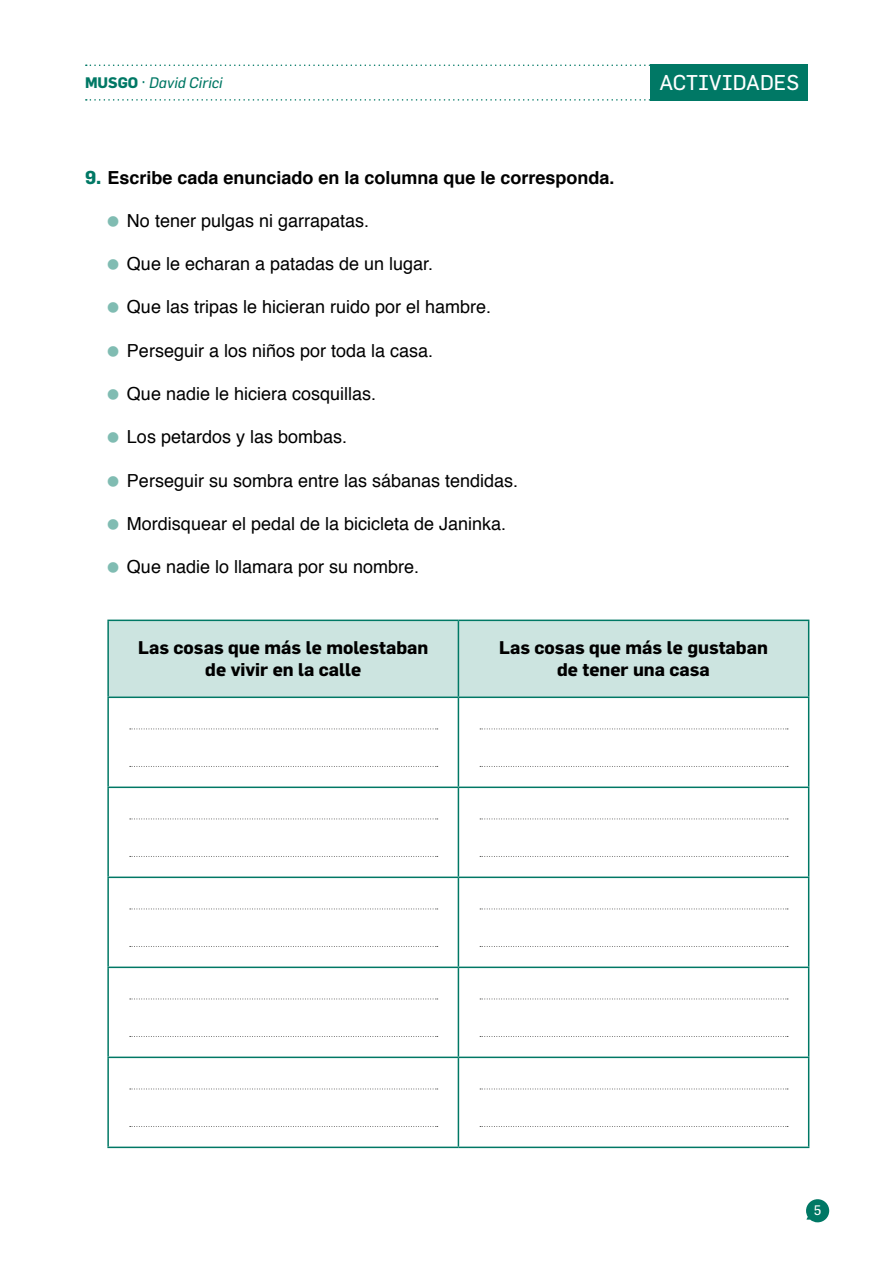
<style>
.page{position:relative;width:893px;height:1263px;background:#fff}
.page>*{position:absolute;margin:0;border:0;box-sizing:border-box;transform-origin:0 0}
.t1{font:21px "Flama";color:#fff}
.t2{font:18px "Helvetica";color:#000}
.t3{font:700 18px/21.6px "Flama";color:#000;text-align:center}
.t4{font:700 18px "Helvetica";color:#000}
.t5{font:italic 15px "Flama";color:#007865}
.t6{font:13.5px "Flama";color:#fff}
.s1{font-weight:700;font-style:normal}
.s2{font-style:normal}
.s3{font-family:"Flama";font-size:18.3px;color:#007865}
</style>
<div class="page">
<svg style="left:806px;top:1199px;width:23px;height:23px"></svg>
<svg style="left:86px;top:99px;width:565px;height:2px"></svg>
<svg style="left:86px;top:65px;width:565px;height:1px"></svg>
<div style="left:651px;top:65px;width:157px;height:36px;background:#007865"></div>
<div style="left:109px;top:621px;width:699px;height:75px;background:#cce4e0"></div>
<hr style="left:107px;top:621px;width:2px;height:75px;background:#007865">
<hr style="left:107px;top:620px;width:351px;height:1px;background:#007865">
<hr style="left:458px;top:620px;width:351px;height:1px;background:#007865">
<hr style="left:458px;top:621px;width:1px;height:75px;background:#007865">
<hr style="left:808px;top:621px;width:1px;height:75px;background:#007865">
<hr style="left:107px;top:698px;width:2px;height:88px;background:#007865">
<hr style="left:107px;top:788px;width:2px;height:88px;background:#007865">
<hr style="left:107px;top:878px;width:2px;height:88px;background:#007865">
<hr style="left:107px;top:968px;width:2px;height:88px;background:#007865">
<hr style="left:107px;top:1058px;width:2px;height:88px;background:#007865">
<hr style="left:107px;top:696px;width:351px;height:2px;background:#007865">
<hr style="left:458px;top:696px;width:351px;height:2px;background:#007865">
<hr style="left:458px;top:698px;width:1px;height:88px;background:#007865">
<hr style="left:808px;top:698px;width:1px;height:88px;background:#007865">
<hr style="left:458px;top:788px;width:1px;height:88px;background:#007865">
<hr style="left:808px;top:788px;width:1px;height:88px;background:#007865">
<hr style="left:458px;top:878px;width:1px;height:88px;background:#007865">
<hr style="left:808px;top:878px;width:1px;height:88px;background:#007865">
<hr style="left:458px;top:968px;width:1px;height:88px;background:#007865">
<hr style="left:808px;top:968px;width:1px;height:88px;background:#007865">
<hr style="left:458px;top:1058px;width:1px;height:88px;background:#007865">
<hr style="left:808px;top:1058px;width:1px;height:88px;background:#007865">
<hr style="left:107px;top:786px;width:351px;height:2px;background:#007865">
<hr style="left:458px;top:786px;width:351px;height:2px;background:#007865">
<hr style="left:107px;top:876px;width:351px;height:2px;background:#007865">
<hr style="left:458px;top:876px;width:351px;height:2px;background:#007865">
<hr style="left:107px;top:966px;width:351px;height:2px;background:#007865">
<hr style="left:458px;top:966px;width:351px;height:2px;background:#007865">
<hr style="left:107px;top:1056px;width:351px;height:2px;background:#007865">
<hr style="left:458px;top:1056px;width:351px;height:2px;background:#007865">
<hr style="left:107px;top:1146px;width:351px;height:2px;background:#007865">
<hr style="left:458px;top:1146px;width:351px;height:2px;background:#007865">
<svg style="left:130px;top:728px;width:308px;height:1px"></svg>
<svg style="left:130px;top:766px;width:308px;height:1px"></svg>
<svg style="left:480px;top:728px;width:308px;height:1px"></svg>
<svg style="left:480px;top:766px;width:308px;height:1px"></svg>
<svg style="left:130px;top:818px;width:308px;height:1px"></svg>
<svg style="left:130px;top:856px;width:308px;height:1px"></svg>
<svg style="left:480px;top:818px;width:308px;height:1px"></svg>
<svg style="left:480px;top:856px;width:308px;height:1px"></svg>
<svg style="left:130px;top:908px;width:308px;height:1px"></svg>
<svg style="left:130px;top:946px;width:308px;height:1px"></svg>
<svg style="left:480px;top:908px;width:308px;height:1px"></svg>
<svg style="left:480px;top:946px;width:308px;height:1px"></svg>
<svg style="left:130px;top:998px;width:308px;height:1px"></svg>
<svg style="left:130px;top:1036px;width:308px;height:1px"></svg>
<svg style="left:480px;top:998px;width:308px;height:1px"></svg>
<svg style="left:480px;top:1036px;width:308px;height:1px"></svg>
<svg style="left:130px;top:1088px;width:308px;height:1px"></svg>
<svg style="left:130px;top:1126px;width:308px;height:1px"></svg>
<svg style="left:480px;top:1088px;width:308px;height:1px"></svg>
<svg style="left:480px;top:1126px;width:308px;height:1px"></svg>
<p class="t5" style="left:85px;top:73px;width:139px"><span class="s1">MUSGO</span> <span class="s2">·</span> David Cirici</p>
<p class="t1" style="left:659px;top:70px;width:141px">ACTIVIDADES</p>
<p class="t4" style="left:85px;top:163px;width:531px"><span class="s3">9.</span> Escribe cada enunciado en la columna que le corresponda.</p>
<p class="t2" style="left:127px;top:207px;width:244px">No tener pulgas ni garrapatas.</p>
<p class="t2" style="left:127px;top:250px;width:308px">Que le echaran a patadas de un lugar.</p>
<p class="t2" style="left:127px;top:293px;width:366px">Que las tripas le hicieran ruido por el hambre.</p>
<p class="t2" style="left:127px;top:336px;width:308px">Perseguir a los niños por toda la casa.</p>
<p class="t2" style="left:127px;top:380px;width:251px">Que nadie le hiciera cosquillas.</p>
<p class="t2" style="left:127px;top:423px;width:222px">Los petardos y las bombas.</p>
<p class="t2" style="left:127px;top:466px;width:393px">Perseguir su sombra entre las sábanas tendidas.</p>
<p class="t2" style="left:127px;top:510px;width:381px">Mordisquear el pedal de la bicicleta de Janinka.</p>
<p class="t2" style="left:127px;top:553px;width:294px">Que nadie lo llamara por su nombre.</p>
<p class="t3" style="left:138px;top:637px;width:291px">Las cosas que más le molestaban de vivir en la calle</p>
<p class="t3" style="left:499px;top:637px;width:270px">Las cosas que más le gustaban de tener una casa</p>
<p class="t6" style="left:814px;top:1201px;width:9px">5</p>
</div>
